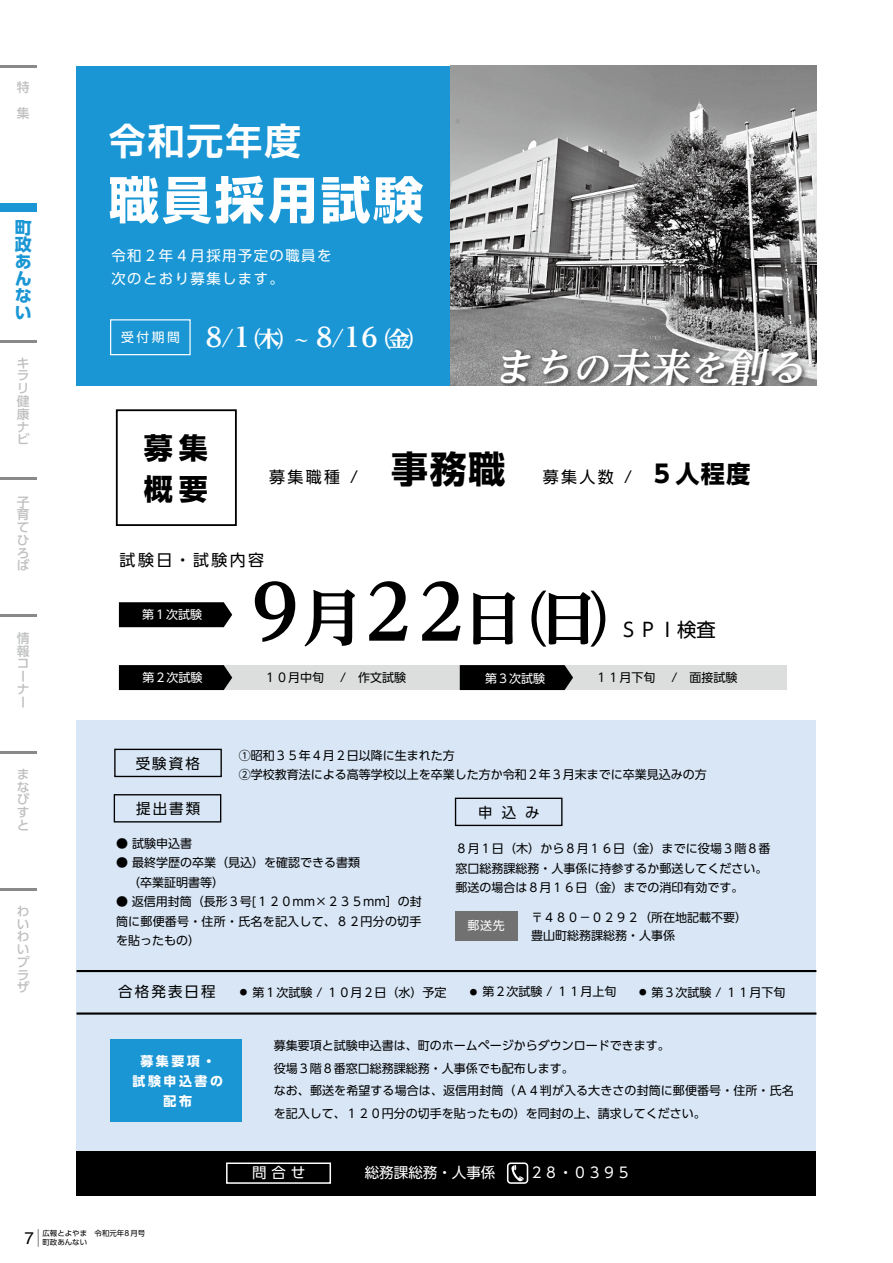
<style>
.page{position:relative;width:893px;height:1263px;background:#fff}
.page>*{position:absolute;margin:0;border:0;box-sizing:border-box;transform-origin:0 0}
.t1{font:700 expanded 75.6px "UD Reimin Pro";color:#000}
.t2{font:700 expanded 61.05px "UD Reimin Pro";color:#000}
.t3{font:700 expanded 58.05px "UD Reimin Pro";color:#000}
.t4{font:700 50.1px "Shin Go Pr 6";letter-spacing:.055em;color:#fff}
.t5{font:italic 700 39.45px "UD Reimin Pro";color:#fff}
.t6{font:700 36.9px "UD Shin Go Pro";color:#000}
.t7{font:700 36.75px "Shin Go Pr 6 De";letter-spacing:.055em;color:#fff}
.t8{font:700 28.95px "UD Shin Go Pro";color:#000}
.t9{font:700 expanded 26.25px "UD Reimin Pro";color:#fff}
.t10{font:700 24.15px "UD Shin Go Pro";color:#000}
.t11{font:700 expanded 21.75px "UD Reimin Pro";color:#fff}
.t12{font:19.35px "UD Shin Go Pro";color:#000}
.t13{font:700 16.95px/17px "UD Shin Go Pro";color:#1a96d5;text-align:justify}
.t14{font:16.95px "Helvetica";color:#000}
.t15{font:15.9px "UD Shin Go Pro";letter-spacing:.15em;color:#000}
.t16{font:14.55px "UD Shin Go Pro";color:#fff}
.t17{font:14.4px/23px "UD Shin Go Pro";letter-spacing:.1em;color:#fff}
.t18{font:14.4px "UD Shin Go Pro";letter-spacing:.15em;color:#000}
.t19{font:700 12.9px/20.2px "UD Shin Go Pro";letter-spacing:.2em;color:#fff;text-align:center}
.t20{font:500 12.75px/12.8px "UD Shin Go Pro";color:#bfc0c0}
.t21{font:12.75px "UD Shin Go Pro";color:#fff}
.t22{font:12px/19.5px "UD Shin Go Pro";color:#000}
.t23{font:12px "UD Shin Go Pro";color:#fff}
.t24{font:7.5px "UD Shin Go Pro";color:#000}
.s1{font-size:23.25px}
.s2{font-size:17.25px}
.s3{font-size:36.45px}
</style>
<div class="page">
<div style="left:77px;top:720px;width:739px;height:431px;background:#d8e6f6"></div>
<div style="left:119px;top:665px;width:668px;height:25px;background:#dcdddd"></div>
<svg style="left:119px;top:665px;width:113px;height:25px;background:#080808"></svg>
<svg style="left:460px;top:665px;width:113px;height:25px;background:#080808"></svg>
<svg style="left:119px;top:602px;width:113px;height:25px;background:#0b0b0b"></svg>
<div style="left:114px;top:749px;width:108px;height:28px;border:1px solid #000"></div>
<div style="left:77px;top:1151px;width:739px;height:44px;background:#000"></div>
<div style="left:116px;top:409px;width:121px;height:117px;border:2px solid #000"></div>
<div style="left:77px;top:66px;width:739px;height:320px;background:#1a96d5"></div>
<div style="left:114px;top:794px;width:107px;height:28px;border:1px solid #000"></div>
<div style="left:110px;top:1039px;width:132px;height:83px;background:#1a96d5"></div>
<div style="left:455px;top:798px;width:107px;height:28px;border:1px solid #000"></div>
<div style="left:507px;top:1162px;width:21px;height:22px;border:2px solid #fff;border-radius:3px"></div>
<svg style="left:511px;top:1165px;width:13px;height:16px"></svg>
<img style="left:450px;top:66px;width:366px;height:320px">
<img style="left:486px;top:343px;width:330px;height:43px">
<div style="left:110px;top:319px;width:81px;height:36px;border:1px solid #fff"></div>
<div style="left:226px;top:1162px;width:105px;height:22px;border:2px solid #fff"></div>
<hr style="left:77px;top:970px;width:739px;height:2px;background:#000">
<hr style="left:77px;top:1012px;width:739px;height:2px;background:#000">
<div style="left:456px;top:911px;width:62px;height:30px;background:#727171"></div>
<div style="left:0;top:203px;width:36px;height:8px;background:#1a96d5"></div>
<hr style="left:0;top:66px;width:36px;height:2px;background:#898989">
<hr style="left:0;top:340px;width:36px;height:2px;background:#898989">
<hr style="left:0;top:477px;width:36px;height:2px;background:#898989">
<hr style="left:0;top:614px;width:36px;height:2px;background:#898989">
<hr style="left:0;top:751px;width:36px;height:2px;background:#898989">
<hr style="left:0;top:888px;width:36px;height:3px;background:#898989">
<svg style="left:38px;top:1229px;width:1px;height:17px"></svg>
<p class="t20" style="left:17px;top:75px;width:14px;line-height:25.5px">特集</p>
<h3 class="t13" style="left:15px;top:218px;width:18px">町政あんない</h3>
<p class="t20" style="left:17px;top:356px;width:14px">キラリ健康ナビ</p>
<p class="t20" style="left:17px;top:495px;width:14px;text-align:justify">子育てひろば</p>
<p class="t20" style="left:17px;top:631px;width:14px">情報コーナー</p>
<p class="t20" style="left:17px;top:767px;width:14px;text-align:justify">まなびすと</p>
<p class="t20" style="left:17px;top:904px;width:14px;text-align:justify">わいわいプラザ</p>
<h3 class="t7" style="left:109px;top:111px;width:194px">令和元年度</h3>
<h3 class="t4" style="left:109px;top:160px;width:316px">職員採用試験</h3>
<p class="t17" style="left:111px;top:244px;width:221px">令和２年４月採用予定の職員を次のとおり募集します。</p>
<p class="t21" style="left:121px;top:327px;width:60px">受付期間</p>
<h3 class="t9" style="left:201px;top:316px;width:56px">８<span class="s1">/</span>１</h3>
<h3 class="t11" style="left:241px;top:321px;width:23px">（</h3>
<h3 class="t11" style="left:275px;top:321px;width:36px">）<span class="s2">～</span></h3>
<h3 class="t11" style="left:258px;top:321px;width:23px">木</h3>
<h3 class="t9" style="left:311px;top:316px;width:73px">８<span class="s1">/</span>１６</h3>
<h3 class="t11" style="left:371px;top:321px;width:23px">（</h3>
<h3 class="t11" style="left:406px;top:321px;width:23px">(</h3>
<h3 class="t11" style="left:388px;top:321px;width:23px">金</h3>
<h3 class="t5" style="left:493px;top:335px;width:325px">まち<span class="s3">の</span>未来<span class="s3">を</span>創る</h3>
<h3 class="t8" style="left:144px;top:424px;width:65px">募集</h3>
<h3 class="t8" style="left:144px;top:465px;width:65px">概要</h3>
<h3 class="t15" style="left:269px;top:464px;width:73px">募集職種</h3>
<h3 class="t15" style="left:350px;top:464px;width:9px">/</h3>
<h3 class="t6" style="left:391px;top:438px;width:116px">事務職</h3>
<h3 class="t15" style="left:543px;top:464px;width:73px">募集人数</h3>
<h3 class="t15" style="left:624px;top:464px;width:9px">/</h3>
<h3 class="t10" style="left:650px;top:454px;width:102px">５人程度</h3>
<h3 class="t15" style="left:120px;top:547px;width:146px">試験日・試験内容</h3>
<p class="t23" style="left:142px;top:604px;width:62px">第１次試験</p>
<p class="t23" style="left:143px;top:668px;width:61px">第２次試験</p>
<p class="t18" style="left:136px;top:752px;width:66px">受験資格</p>
<p class="t18" style="left:136px;top:797px;width:66px">提出書類</p>
<h1 class="t1" style="left:237px;top:550px;width:77px">９</h1>
<h2 class="t2" style="left:302px;top:568px;width:63px">月</h2>
<h1 class="t1" style="left:350px;top:550px;width:130px">２２</h1>
<p class="t22" style="left:264px;top:667px;width:155px">１０月中旬　 　/ 作文試験　</p>
<h3 class="t3" style="left:464px;top:571px;width:89px">（日</h3>
<h3 class="t3" style="left:586px;top:571px;width:60px">）</h3>
<h3 class="t3" style="left:539px;top:571px;width:60px">日</h3>
<h3 class="t12" style="left:619px;top:614px;width:98px">ＳＰＩ検査</h3>
<p class="t23" style="left:485px;top:668px;width:61px">第３次試験</p>
<p class="t22" style="left:595px;top:667px;width:143px">１１月下旬　 　/ 面接試験</p>
<p class="t22" style="left:239px;top:745px;width:469px;line-height:18.9px">①昭和３５年４月２日以降に生まれた方<br>②学校教育法による高等学校以上を卒業した方か令和２年３月末までに卒業見込みの方</p>
<p class="t18" style="left:478px;top:801px;width:16px">申</p>
<p class="t18" style="left:502px;top:801px;width:16px">込</p>
<p class="t18" style="left:525px;top:801px;width:16px">み</p>
<p class="t22" style="left:116px;top:833px;width:77px">● 試験申込書</p>
<p class="t22" style="left:116px;top:853px;width:245px">● 最終学歴の卒業（見込）を確認できる書類　（卒業証明書等(</p>
<p class="t22" style="left:116px;top:892px;width:307px;text-align:justify">● 返信用封筒（長形３号[１２０mm×２３５mm］の封筒に郵便番号・住所・氏名を記入して、８２円分の切手を貼ったもの(</p>
<p class="t22" style="left:456px;top:839px;width:317px">８月１日（木）から８月１６日（金）までに役場３階８番窓口総務課総務・人事係に持参するか郵送してください。郵送の場合は８月１６日（金）までの消印有効です。</p>
<p class="t23" style="left:467px;top:916px;width:39px">郵送先</p>
<p class="t22" style="left:531px;top:907px;width:217px">〒４８０－０２９２（所在地記載不要(</p>
<p class="t22" style="left:531px;top:925px;width:145px">豊山町総務課総務・人事係</p>
<p class="t18" style="left:118px;top:980px;width:99px">合格発表日程</p>
<p class="t22" style="left:252px;top:982px;width:195px">第１次試験 / １０月２日（水）予定</p>
<p class="t24" style="left:240px;top:986px;width:9px">●</p>
<p class="t22" style="left:482px;top:982px;width:135px">第２次試験 / １１月上旬</p>
<p class="t24" style="left:470px;top:986px;width:9px">●</p>
<p class="t22" style="left:652px;top:982px;width:135px">第３次試験 / １１月下旬</p>
<p class="t24" style="left:639px;top:986px;width:9px">●</p>
<p class="t19" style="left:133px;top:1050px;width:92px">募集要項・試験申込書の配布</p>
<p class="t22" style="left:274px;top:1034px;width:522px;line-height:22.5px">募集要項と試験申込書は、町のホームページからダウンロードできます。<br>役場３階８番窓口総務課総務・人事係でも配布します。<br>なお、郵送を希望する場合は、返信用封筒（Ａ４判が入る大きさの封筒に郵便番号・住所・氏名を記入して、１２０円分の切手を貼ったもの）を同封の上、請求してください。</p>
<p class="t16" style="left:252px;top:1160px;width:55px">問合せ</p>
<p class="t16" style="left:365px;top:1160px;width:132px">総務課総務・人事係</p>
<p class="t16" style="left:529px;top:1160px;width:103px">２８・０３９５</p>
<h3 class="t14" style="left:25px;top:1225px;width:11px">7</h3>
<p class="t24" style="left:43px;top:1227px;width:104px">広報とよやま　令和元年8月号</p>
<p class="t24" style="left:43px;top:1236px;width:46px">町政あんない</p>
</div>
